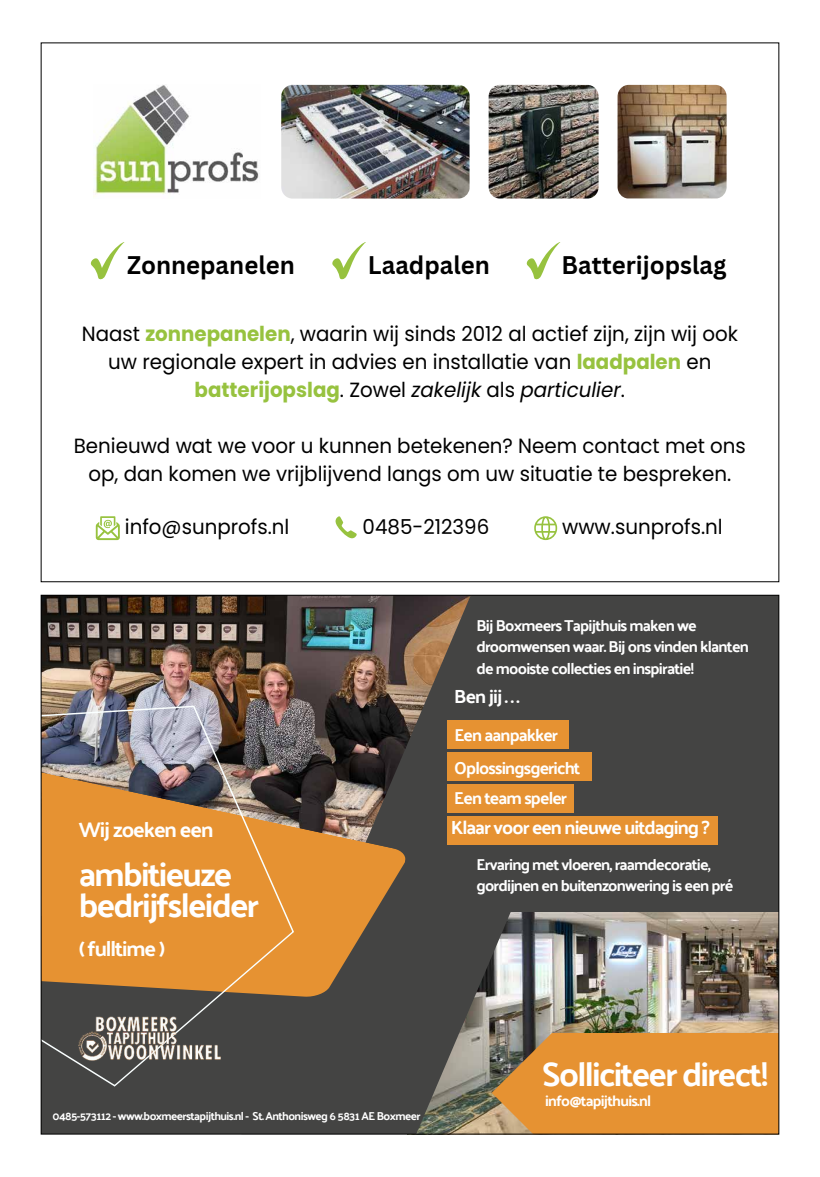
<style>
.page{position:relative;width:820px;height:1177px;background:#fff}
.page>*{position:absolute;margin:0;border:0;box-sizing:border-box;transform-origin:0 0}
.t1{font:33.8px "Palanquin Dark";letter-spacing:-.05em;color:#fff}
.t2{font:33.7px/31.5px "Palanquin Dark";letter-spacing:-.05em;color:#fff}
.t3{font:700 24.8px "Canva Sans";color:#000;scale:.96 1}
.t4{font:21.3px "Palanquin Dark";letter-spacing:-.05em;color:#fff}
.t5{font:20.6px/27.9px "Poppins";color:#000;text-align:center;scale:.96 1}
.t6{font:18.9px "Palanquin Dark";letter-spacing:-.05em;color:#fff}
.t7{font:17.2px/29.6px "Palanquin Dark";letter-spacing:-.05em;color:#fff}
.t8{font:15.8px/21.4px "Palanquin Dark";letter-spacing:-.05em;color:#fff}
.t9{font:15.7px/21.4px "Palanquin Dark";letter-spacing:-.05em;color:#fff}
.t10{font:15.1px "Palanquin Dark";letter-spacing:-.05em;color:#fff}
.t11{font:11.4px "Palanquin Dark";letter-spacing:-.05em;color:#fff}
.s1{font-weight:700;color:#97c23f}
.s2{font-style:italic}
</style>
<div class="page">
<div style="left:41px;top:595px;width:737px;height:539px;background:#444443"></div>
<img style="left:43px;top:596px;width:198px;height:109px">
<img style="left:645px;top:912px;width:132px;height:120px">
<img style="left:241px;top:596px;width:404px;height:536px">
<svg style="left:294px;top:772px;width:113px;height:225px"></svg>
<img style="left:43px;top:705px;width:251px;height:381px">
<div style="left:447px;top:720px;width:121px;height:29px;background:#e69232"></div>
<div style="left:447px;top:752px;width:144px;height:28px;background:#e69232"></div>
<div style="left:447px;top:784px;width:126px;height:29px;background:#e69232"></div>
<div style="left:447px;top:816px;width:270px;height:29px;background:#e69232"></div>
<svg style="left:491px;top:1032px;width:286px;height:100px;background:#db8f38"></svg>
<img style="left:79px;top:1002px;width:141px;height:69px">
<img style="left:281px;top:85px;width:188px;height:113px">
<img style="left:617px;top:85px;width:109px;height:113px">
<img style="left:488px;top:85px;width:110px;height:113px">
<img style="left:93px;top:85px;width:166px;height:112px">
<svg style="left:91px;top:242px;width:33px;height:37px"></svg>
<svg style="left:332px;top:242px;width:33px;height:37px"></svg>
<svg style="left:526px;top:242px;width:34px;height:37px"></svg>
<svg style="left:335px;top:516px;width:21px;height:23px"></svg>
<svg style="left:534px;top:516px;width:23px;height:24px"></svg>
<svg style="left:96px;top:516px;width:24px;height:24px"></svg>
<p class="t3" style="left:127px;top:250px;width:176px">Zonnepanelen</p>
<p class="t3" style="left:368px;top:250px;width:128px">Laadpalen</p>
<p class="t3" style="left:561px;top:250px;width:173px">Batterijopslag</p>
<p class="t5" style="left:82px;top:320px;width:684px">Naast <span class="s1">zonnepanelen</span>, waarin wij sinds 2012 al actief zijn, zijn wij ook uw regionale expert in advies en installatie van <span class="s1">laadpalen</span> en <span class="s1">batterijopslag</span>. Zowel <span class="s2">zakelijk</span> als <span class="s2">particulier</span>.</p>
<p class="t5" style="left:74px;top:431px;width:701px">Benieuwd wat we voor u kunnen betekenen? Neem contact met ons op, dan komen we vrijblijvend langs om uw situatie te bespreken.</p>
<p class="t5" style="left:125px;top:513px;width:173px">info@sunprofs.nl</p>
<p class="t5" style="left:362px;top:513px;width:133px">0485-212396</p>
<p class="t5" style="left:562px;top:513px;width:169px">www.sunprofs.nl</p>
<p class="t9" style="left:476px;top:614px;width:274px">Bij Boxmeers Tapijthuis maken we droomwensen waar. Bij ons vinden klanten de mooiste collecties en inspiratie!</p>
<p class="t6" style="left:454px;top:686px;width:67px">Benjij...</p>
<p class="t7" style="left:454px;top:720px;width:105px">Een aanpakker</p>
<p class="t4" style="left:79px;top:817px;width:136px">Wij zoeken een</p>
<h2 class="t2" style="left:79px;top:858px;width:181px">ambitieuze bedrijfsleider</h2>
<p class="t4" style="left:79px;top:936px;width:88px">( fulltime )</p>
<p class="t7" style="left:454px;top:753px;width:127px">Oplossingsgericht<br>Een team speler</p>
<p class="t6" style="left:451px;top:816px;width:260px">Klaar voor een nieuwe uitdaging ?</p>
<p class="t8" style="left:476px;top:853px;width:258px">Ervaring met vloeren, raamdecoratie, gordijnen en buitenzonwering is een pré</p>
<p class="t11" style="left:52px;top:1109px;width:369px">0485-573112 - www.boxmeerstapijthuis.nl - St. Anthonisweg 6 5831 AE Boxmeer</p>
<h1 class="t1" style="left:542px;top:1054px;width:228px">Solliciteer direct!</h1>
<p class="t10" style="left:545px;top:1092px;width:107px">info@tapijthuis.nl</p>
</div>
